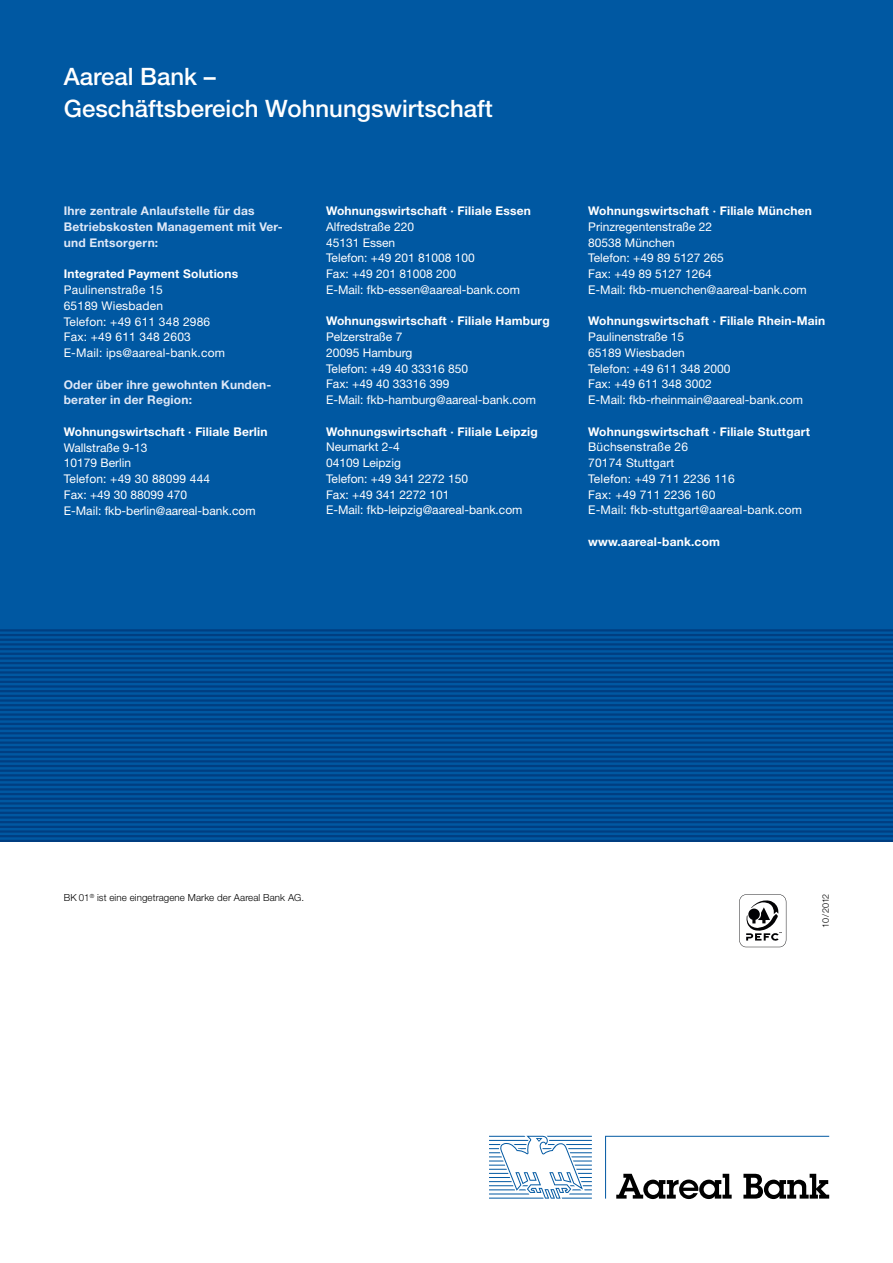
<style>
.page{position:relative;width:893px;height:1263px;background:#fff}
.page>*{position:absolute;margin:0;border:0;box-sizing:border-box;transform-origin:0 0}
.t1{font:500 24px/31.5px "Helvetica Neue LT Std";color:#fff}
.t2{font:12px/15.8px "Helvetica Neue LT Std";color:#fff}
.t3{font:700 12px "Helvetica Neue LT Std";letter-spacing:.015em;color:#fff}
.t4{font:700 12px/15.8px "Helvetica Neue LT Std";letter-spacing:.015em;color:#dee8f7}
.t5{font:300 9.75px "Helvetica Neue LT Std";letter-spacing:.01em;color:#000}
.t6{font:300 9px "Helvetica Neue LT Std";color:#000}
</style>
<div class="page">
<div style="left:0;top:0;width:893px;height:842px;background:#0058a2"></div>
<svg style="left:489px;top:1136px;width:103px;height:62px"></svg>
<svg style="left:605px;top:1136px;width:224px;height:63px"></svg>
<hr style="left:0;top:634px;width:893px;height:2px;background:#003e81">
<hr style="left:0;top:629px;width:893px;height:2px;background:#003e81">
<hr style="left:0;top:639px;width:893px;height:2px;background:#003e81">
<hr style="left:0;top:643px;width:893px;height:2px;background:#003e81">
<hr style="left:0;top:648px;width:893px;height:2px;background:#003e81">
<hr style="left:0;top:653px;width:893px;height:2px;background:#003e81">
<hr style="left:0;top:657px;width:893px;height:2px;background:#003e81">
<hr style="left:0;top:662px;width:893px;height:2px;background:#003e81">
<hr style="left:0;top:667px;width:893px;height:2px;background:#003e81">
<hr style="left:0;top:671px;width:893px;height:3px;background:#003e81">
<hr style="left:0;top:676px;width:893px;height:2px;background:#003e81">
<hr style="left:0;top:681px;width:893px;height:2px;background:#003e81">
<hr style="left:0;top:685px;width:893px;height:3px;background:#003e81">
<hr style="left:0;top:690px;width:893px;height:2px;background:#003e81">
<hr style="left:0;top:695px;width:893px;height:2px;background:#003e81">
<hr style="left:0;top:699px;width:893px;height:3px;background:#003e81">
<hr style="left:0;top:704px;width:893px;height:2px;background:#003e81">
<hr style="left:0;top:709px;width:893px;height:2px;background:#003e81">
<hr style="left:0;top:713px;width:893px;height:3px;background:#003e81">
<hr style="left:0;top:718px;width:893px;height:2px;background:#003e81">
<hr style="left:0;top:723px;width:893px;height:2px;background:#003e81">
<hr style="left:0;top:727px;width:893px;height:3px;background:#003e81">
<hr style="left:0;top:732px;width:893px;height:2px;background:#003e81">
<hr style="left:0;top:737px;width:893px;height:2px;background:#003e81">
<hr style="left:0;top:741px;width:893px;height:3px;background:#003e81">
<hr style="left:0;top:746px;width:893px;height:2px;background:#003e81">
<hr style="left:0;top:751px;width:893px;height:2px;background:#003e81">
<hr style="left:0;top:755px;width:893px;height:3px;background:#003e81">
<hr style="left:0;top:760px;width:893px;height:2px;background:#003e81">
<hr style="left:0;top:765px;width:893px;height:2px;background:#003e81">
<hr style="left:0;top:769px;width:893px;height:3px;background:#003e81">
<hr style="left:0;top:774px;width:893px;height:2px;background:#003e81">
<hr style="left:0;top:779px;width:893px;height:2px;background:#003e81">
<hr style="left:0;top:784px;width:893px;height:2px;background:#003e81">
<hr style="left:0;top:788px;width:893px;height:2px;background:#003e81">
<hr style="left:0;top:793px;width:893px;height:2px;background:#003e81">
<hr style="left:0;top:798px;width:893px;height:2px;background:#003e81">
<hr style="left:0;top:802px;width:893px;height:2px;background:#003e81">
<hr style="left:0;top:807px;width:893px;height:2px;background:#003e81">
<hr style="left:0;top:812px;width:893px;height:2px;background:#003e81">
<hr style="left:0;top:816px;width:893px;height:3px;background:#003e81">
<hr style="left:0;top:821px;width:893px;height:2px;background:#003e81">
<hr style="left:0;top:826px;width:893px;height:2px;background:#003e81">
<hr style="left:0;top:830px;width:893px;height:3px;background:#003e81">
<hr style="left:0;top:835px;width:893px;height:2px;background:#003e81">
<hr style="left:0;top:840px;width:893px;height:2px;background:#003e81">
<svg style="left:739px;top:894px;width:47px;height:53px"></svg>
<h1 class="t1" style="left:64px;top:61px;width:431px">Aareal Bank –<br>Geschäftsbereich Wohnungswirtschaft</h1>
<p class="t4" style="left:64px;top:203px;width:220px">Ihre zentrale Anlaufstelle für das<br>Betriebskosten Management mit Ver&shy;und Entsorgern:</p>
<p class="t3" style="left:64px;top:267px;width:176px">Integrated Payment Solutions</p>
<p class="t2" style="left:64px;top:282px;width:163px">Paulinenstraße 15<br>65189 Wiesbaden<br>Telefon: +49 611 348 2986<br>Fax: +49 611 348 2603<br>E-Mail: ips@aareal-bank.com</p>
<p class="t4" style="left:64px;top:376px;width:209px">Oder über ihre gewohnten Kunden&shy;berater in der Region:</p>
<p class="t3" style="left:64px;top:424px;width:205px">Wohnungswirtschaft · Filiale Berlin</p>
<p class="t2" style="left:64px;top:439px;width:193px">Wallstraße 9-13<br>10179 Berlin<br>Telefon: +49 30 88099 444<br>Fax: +49 30 88099 470<br>E-Mail: fkb-berlin@aareal-bank.com</p>
<p class="t3" style="left:326px;top:204px;width:206px">Wohnungswirtschaft · Filiale Essen</p>
<p class="t2" style="left:326px;top:219px;width:195px">Alfredstraße 220<br>45131 Essen<br>Telefon: +49 201 81008 100<br>Fax: +49 201 81008 200<br>E-Mail: fkb-essen@aareal-bank.com</p>
<p class="t3" style="left:326px;top:314px;width:225px">Wohnungswirtschaft · Filiale Hamburg</p>
<p class="t2" style="left:326px;top:329px;width:211px">Pelzerstraße 7<br>20095 Hamburg<br>Telefon: +49 40 33316 850<br>Fax: +49 40 33316 399<br>E-Mail: fkb-hamburg@aareal-bank.com</p>
<p class="t3" style="left:326px;top:424px;width:213px">Wohnungswirtschaft · Filiale Leipzig</p>
<p class="t2" style="left:326px;top:439px;width:198px">Neumarkt 2-4<br>04109 Leipzig<br>Telefon: +49 341 2272 150<br>Fax: +49 341 2272 101<br>E-Mail: fkb-leipzig@aareal-bank.com</p>
<p class="t3" style="left:588px;top:203px;width:225px">Wohnungswirtschaft · Filiale München</p>
<p class="t2" style="left:588px;top:219px;width:220px">Prinzregentenstraße 22<br>80538 München<br>Telefon: +49 89 5127 265<br>Fax: +49 89 5127 1264<br>E-Mail: fkb-muenchen@aareal-bank.com</p>
<p class="t3" style="left:588px;top:314px;width:238px">Wohnungswirtschaft · Filiale Rhein-Main</p>
<p class="t2" style="left:588px;top:329px;width:216px">Paulinenstraße 15<br>65189 Wiesbaden<br>Telefon: +49 611 348 2000<br>Fax: +49 611 348 3002<br>E-Mail: fkb-rheinmain@aareal-bank.com</p>
<p class="t3" style="left:588px;top:424px;width:223px">Wohnungswirtschaft · Filiale Stuttgart</p>
<p class="t2" style="left:588px;top:439px;width:215px">Büchsenstraße 26<br>70174 Stuttgart<br>Telefon: +49 711 2236 116<br>Fax: +49 711 2236 160<br>E-Mail: fkb-stuttgart@aareal-bank.com</p>
<p class="t3" style="left:588px;top:534px;width:133px">www.aareal-bank.com</p>
<p class="t5" style="left:64px;top:892px;width:242px">BK 01<sup>®</sup> ist eine eingetragene Marke der Aareal Bank AG.</p>
<p class="t6" style="left:820px;top:928px;width:35px;rotate:-90deg">10/2012</p>
</div>
